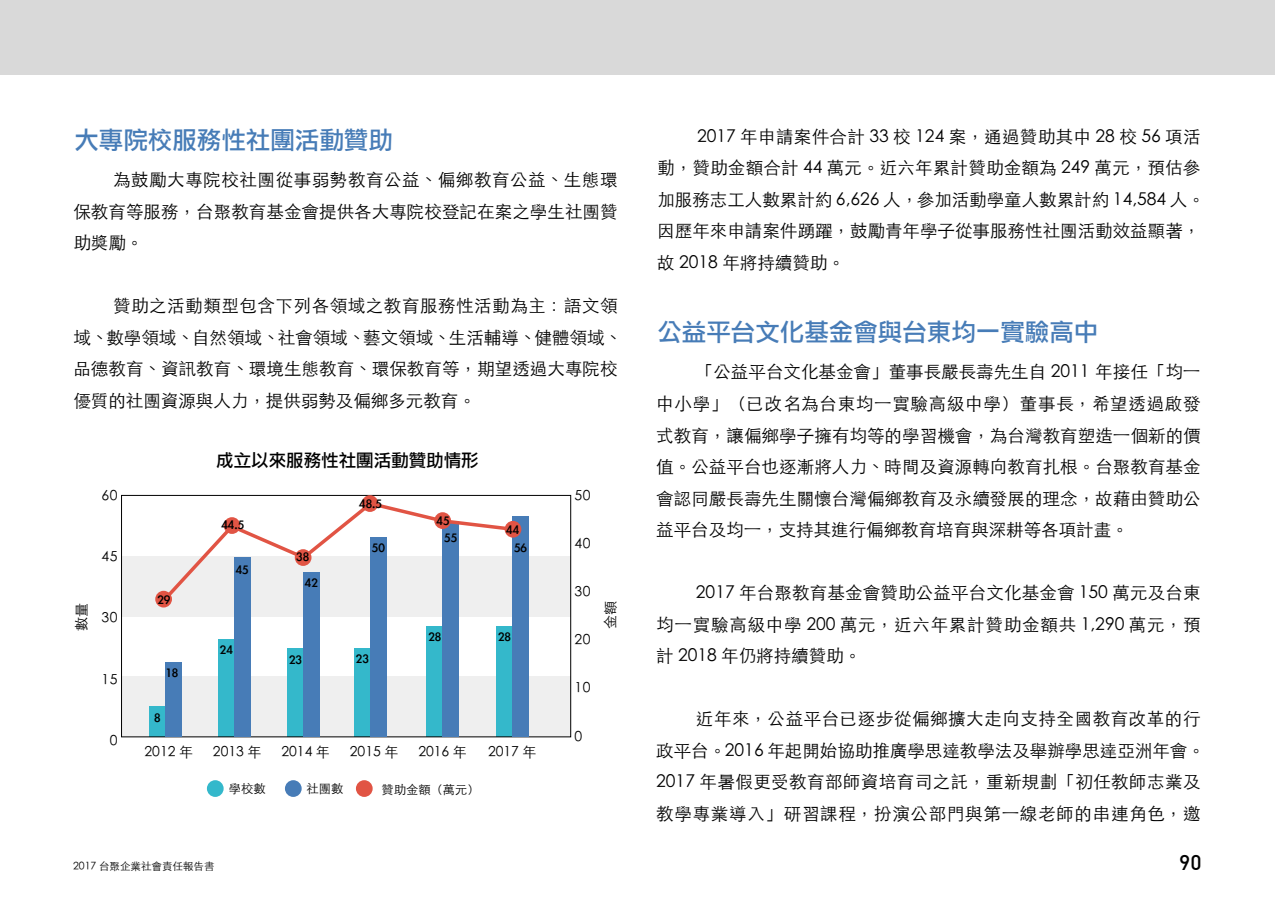
<style>
.page{position:relative;width:1275px;height:903px;background:#fff}
.page>*{position:absolute;margin:0;border:0;box-sizing:border-box;transform-origin:0 0}
.t1{font:24.5px "Li Gothic Med";color:#477cb7}
.t2{font:500 21px "DIN";color:#000}
.t3{font:300 17.5px/31.5px "ST Heiti TC";letter-spacing:.005em;color:#000;text-align:justify}
.t4{font:300 17.5px/31.5px "ST Heiti TC";letter-spacing:.025em;color:#000}
.t5{font:17.5px "Li Gothic Med";color:#000}
.t6{font:300 14px "ST Heiti TC";color:#000}
.t7{font:14px "Li Gothic Med";color:#000}
.t8{font:300 12.25px "ST Heiti TC";color:#000}
.t9{font:300 10.5px "ST Heiti TC";color:#000}
</style>
<div class="page">
<div style="left:0;top:0;width:1275px;height:74px;background:#d9d9d9"></div>
<div style="left:285px;top:780px;width:17px;height:17px;background:#477cb7;border-radius:50%"></div>
<div style="left:356px;top:780px;width:17px;height:17px;background:#e15444;border-radius:50%"></div>
<div style="left:207px;top:780px;width:17px;height:17px;background:#34b8cb;border-radius:50%"></div>
<div style="left:122px;top:677px;width:449px;height:60px;background:#efefef"></div>
<div style="left:122px;top:557px;width:449px;height:60px;background:#efefef"></div>
<div style="left:149px;top:707px;width:16px;height:30px;background:#34b8cb"></div>
<div style="left:218px;top:640px;width:16px;height:97px;background:#34b8cb"></div>
<div style="left:287px;top:648px;width:17px;height:89px;background:#34b8cb"></div>
<div style="left:354px;top:648px;width:17px;height:89px;background:#34b8cb"></div>
<div style="left:426px;top:627px;width:17px;height:110px;background:#34b8cb"></div>
<div style="left:496px;top:627px;width:17px;height:110px;background:#34b8cb"></div>
<div style="left:121px;top:495px;width:450px;height:242px;border:1px solid #000"></div>
<div style="left:165px;top:662px;width:16px;height:75px;background:#477cb7"></div>
<div style="left:234px;top:557px;width:16px;height:180px;background:#477cb7"></div>
<div style="left:303px;top:573px;width:17px;height:164px;background:#477cb7"></div>
<div style="left:370px;top:538px;width:16px;height:199px;background:#477cb7"></div>
<div style="left:443px;top:522px;width:16px;height:215px;background:#477cb7"></div>
<div style="left:512px;top:516px;width:17px;height:221px;background:#477cb7"></div>
<div style="left:155px;top:591px;width:17px;height:16px;background:#e15444;border-radius:50%"></div>
<div style="left:362px;top:495px;width:16px;height:17px;background:#e15444;border-radius:50%"></div>
<div style="left:505px;top:521px;width:16px;height:17px;background:#e15444;border-radius:50%"></div>
<svg style="left:160px;top:500px;width:357px;height:104px"></svg>
<h1 class="t1" style="left:74px;top:128px;width:320px">大專院校服務性社團活動贊助</h1>
<p class="t3" style="left:73px;top:162px;width:546px;text-indent:40px">為鼓勵大專院校社團從事弱勢教育公益、偏鄉教育公益、生態環保教育等服務，台聚教育基金會提供各大專院校登記在案之學生社團贊助獎勵。</p>
<p class="t3" style="left:73px;top:288px;width:550px;text-align:left;text-indent:40px">贊助之活動類型包含下列各領域之教育服務性活動為主：語文領域、數學領域、自然領域、社會領域、藝文領域、生活輔導、健體領域、品德教育、資訊教育、環境生態教育、環保教育等，期望透過大專院校優質的社團資源與人力，提供弱勢及偏鄉多元教育。</p>
<p class="t5" style="left:216px;top:451px;width:264px">成立以來服務性社團活動贊助情形</p>
<p class="t6" style="left:101px;top:484px;width:18px">60</p>
<p class="t6" style="left:574px;top:484px;width:18px">50</p>
<p class="t6" style="left:574px;top:532px;width:18px">40</p>
<p class="t6" style="left:574px;top:580px;width:18px">30</p>
<p class="t6" style="left:574px;top:628px;width:18px">20</p>
<p class="t6" style="left:574px;top:676px;width:18px">10</p>
<p class="t6" style="left:574px;top:724px;width:9px">0</p>
<p class="t7" style="left:359px;top:496px;width:24px">48.5</p>
<p class="t7" style="left:437px;top:513px;width:15px">45</p>
<p class="t7" style="left:221px;top:517px;width:24px">44.5</p>
<p class="t7" style="left:506px;top:522px;width:15px">44</p>
<p class="t7" style="left:444px;top:530px;width:15px">55</p>
<p class="t7" style="left:514px;top:540px;width:15px">56</p>
<p class="t7" style="left:372px;top:540px;width:15px">50</p>
<p class="t6" style="left:101px;top:545px;width:18px">45</p>
<p class="t7" style="left:296px;top:549px;width:15px">38</p>
<p class="t7" style="left:236px;top:562px;width:15px">45</p>
<p class="t7" style="left:305px;top:576px;width:15px">42</p>
<p class="t7" style="left:157px;top:592px;width:15px">29</p>
<p class="t6" style="left:69px;top:631px;width:29px;rotate:-90deg">數量</p>
<p class="t6" style="left:598px;top:629px;width:29px;rotate:-90deg">金額</p>
<p class="t6" style="left:101px;top:606px;width:18px">30</p>
<p class="t7" style="left:428px;top:629px;width:15px">28</p>
<p class="t7" style="left:498px;top:629px;width:15px">28</p>
<p class="t7" style="left:220px;top:642px;width:15px">24</p>
<p class="t7" style="left:289px;top:652px;width:15px">23</p>
<p class="t7" style="left:356px;top:651px;width:15px">23</p>
<p class="t7" style="left:165px;top:666px;width:15px">18</p>
<p class="t6" style="left:101px;top:667px;width:18px">15</p>
<p class="t7" style="left:154px;top:710px;width:8px">8</p>
<p class="t6" style="left:110px;top:729px;width:9px">0</p>
<p class="t6" style="left:145px;top:740px;width:50px">2012 年</p>
<p class="t6" style="left:213px;top:740px;width:50px">2013 年</p>
<p class="t6" style="left:281px;top:740px;width:50px">2014 年</p>
<p class="t6" style="left:350px;top:740px;width:50px">2015 年</p>
<p class="t6" style="left:418px;top:740px;width:50px">2016 年</p>
<p class="t6" style="left:488px;top:740px;width:50px">2017 年</p>
<p class="t8" style="left:307px;top:778px;width:38px">社團數</p>
<p class="t8" style="left:382px;top:779px;width:100px">贊助金額（萬元）</p>
<p class="t8" style="left:229px;top:778px;width:38px">學校數</p>
<p class="t3" style="left:657px;top:119px;width:549px;text-align:left;text-indent:40px">2017 年申請案件合計 33 校 124 案，通過贊助其中 28 校 56 項活動，贊助金額合計 44 萬元。近六年累計贊助金額為 249 萬元，預估參加服務志工人數累計約 6,626 人，參加活動學童人數累計約 14,584 人。因歷年來申請案件踴躍，鼓勵青年學子從事服務性社團活動效益顯著，故 2018 年將持續贊助。</p>
<h1 class="t1" style="left:657px;top:320px;width:442px">公益平台文化基金會與台東均一實驗高中</h1>
<p class="t3" style="left:656px;top:354px;width:546px;text-indent:40px">「公益平台文化基金會」董事長嚴長壽先生自 2011 年接任「均一中小學」（已改名為台東均一實驗高級中學）董事長，希望透過啟發式教育，讓偏鄉學子擁有均等的學習機會，為台灣教育塑造一個新的價值。公益平台也逐漸將人力、時間及資源轉向教育扎根。台聚教育基金會認同嚴長壽先生關懷台灣偏鄉教育及永續發展的理念，故藉由贊助公益平台及均一，支持其進行偏鄉教育培育與深耕等各項計畫。</p>
<p class="t3" style="left:656px;top:575px;width:546px;text-indent:40px">2017 年台聚教育基金會贊助公益平台文化基金會 150 萬元及台東均一實驗高級中學 200 萬元，近六年累計贊助金額共 1,290 萬元，預計 2018 年仍將持續贊助。</p>
<p class="t4" style="left:656px;top:701px;width:550px;text-indent:40px">近年來，公益平台已逐步從偏鄉擴大走向支持全國教育改革的行政平台。2016 年起開始協助推廣學思達教學法及舉辦學思達亞洲年會。2017 年暑假更受教育部師資培育司之託，重新規劃「初任教師志業及教學專業導入」研習課程，扮演公部門與第一線老師的串連角色，邀</p>
<p class="t9" style="left:73px;top:857px;width:143px">2017 台聚企業社會責任報告書</p>
<p class="t2" style="left:1179px;top:849px;width:24px">90</p>
</div>
